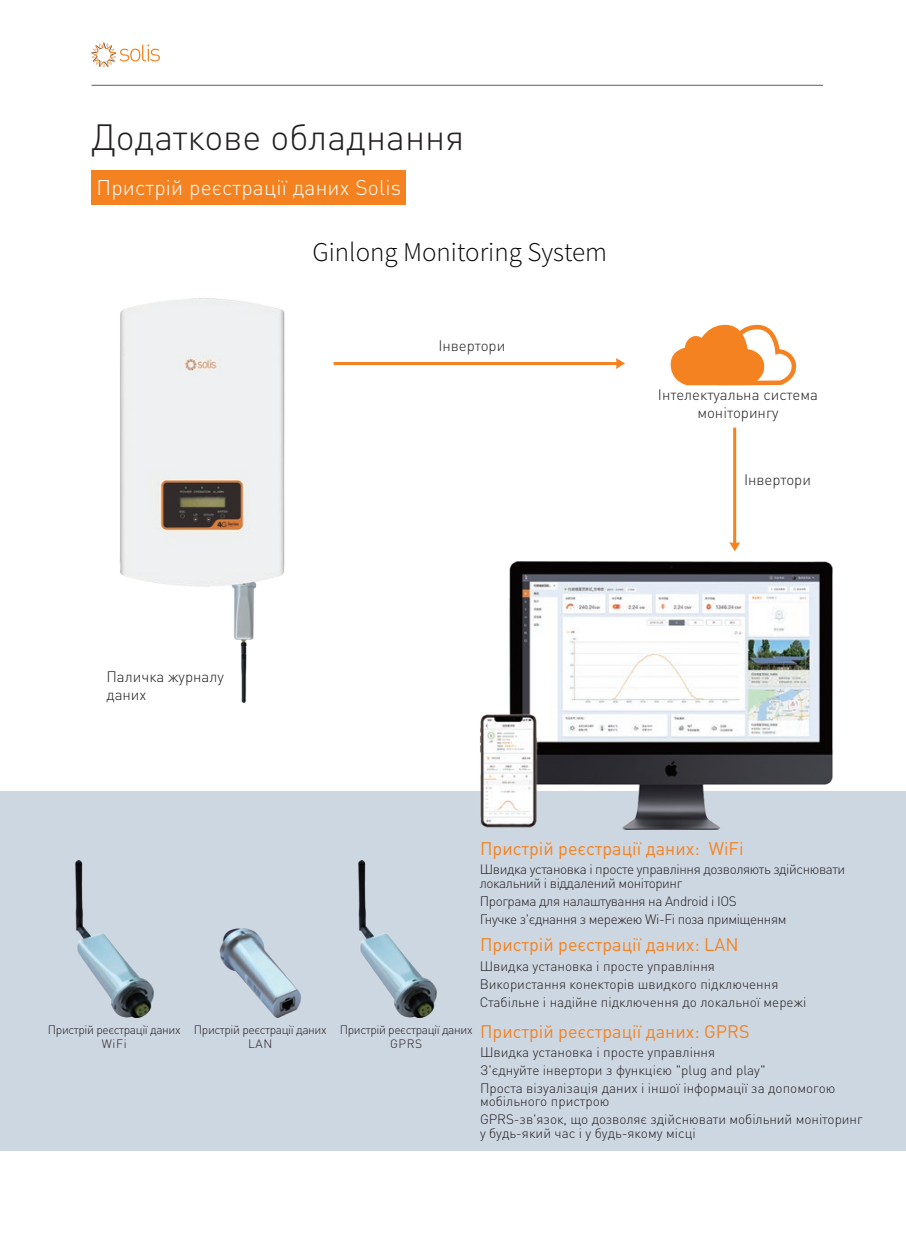
<style>
.page{position:relative;width:906px;height:1238px;background:#fff}
.page>*{position:absolute;margin:0;border:0;box-sizing:border-box;transform-origin:0 0}
.t1{font:300 36px "DIN Pro";color:#231f20}
.t2{font:300 27px "Source Sans Pro";color:#030303}
.t3{font:300 21px "DIN Pro";letter-spacing:.01em;color:#fff}
.t4{font:18px "DIN Pro";color:#f58220}
.t5{font:300 15px/18px "DIN Pro";color:#231f20;text-align:center}
.t6{font:300 13.5px/18px "DIN Pro";letter-spacing:-.005em;color:#231f20}
.t7{font:300 13.5px/13.5px "DIN Pro";letter-spacing:-.03em;color:#231f20}
.t8{font:300 12px/14.4px "DIN Pro";letter-spacing:-.03em;color:#231f20;text-align:center}
</style>
<div class="page">
<hr style="left:91px;top:85px;width:732px;height:1px;background:#5f5f62">
<svg style="left:91px;top:43px;width:69px;height:24px"></svg>
<img style="left:119px;top:298px;width:166px;height:404px">
<div style="left:0;top:791px;width:906px;height:359px;background:#cdd7e2"></div>
<img style="left:509px;top:561px;width:324px;height:268px">
<img style="left:480px;top:713px;width:58px;height:115px">
<div style="left:91px;top:170px;width:315px;height:34px;background:#f58220"></div>
<svg style="left:670px;top:324px;width:126px;height:62px"></svg>
<hr style="left:334px;top:362px;width:283px;height:3px;background:#f58220">
<svg style="left:616px;top:358px;width:9px;height:11px"></svg>
<hr style="left:733px;top:427px;width:3px;height:118px;background:#f58220">
<svg style="left:729px;top:542px;width:11px;height:9px"></svg>
<img style="left:219px;top:928px;width:82px;height:89px">
<img style="left:75px;top:860px;width:79px;height:157px">
<img style="left:358px;top:860px;width:79px;height:157px">
<h1 class="t1" style="left:91px;top:112px;width:374px">Додаткове обладнання</h1>
<h3 class="t3" style="left:97px;top:173px;width:306px">Пристрій реєстрації даних Solis</h3>
<h2 class="t2" style="left:312px;top:235px;width:296px">Ginlong Monitoring System</h2>
<p class="t5" style="left:106px;top:666px;width:119px;text-align:left">Паличка журналу даних</p>
<p class="t5" style="left:438px;top:335px;width:68px">Інвертори</p>
<p class="t5" style="left:658px;top:385px;width:162px">Інтелектуальна система моніторингу</p>
<p class="t5" style="left:744px;top:470px;width:68px">Інвертори</p>
<h3 class="t4" style="left:480px;top:836px;width:265px">Пристрій реєстрації даних: WiFi</h3>
<p class="t7" style="left:480px;top:861px;width:367px">Швидка установка і просте управління дозволяють здійснювати локальний і віддалений моніторинг</p>
<p class="t7" style="left:480px;top:891px;width:308px;line-height:18px">Програма для налаштування на Android і IOS<br>Гнучке з'єднання з мережею Wi-Fi поза приміщенням</p>
<p class="t8" style="left:48px;top:1021px;width:134px">Пристрій реєстрації даних<br>WiFi</p>
<h3 class="t4" style="left:480px;top:931px;width:260px">Пристрій реєстрації даних: LAN</h3>
<p class="t6" style="left:480px;top:956px;width:328px">Швидка установка і просте управління<br>Використання конекторів швидкого підключення<br>Стабільне і надійне підключення до локальної мережі</p>
<p class="t6" style="left:480px;top:1042px;width:357px">Швидка установка і просте управління<br>З'єднуйте інвертори з функцією "plug and play"<br>Проста візуалізація даних і іншої інформації за допомогою</p>
<p class="t6" style="left:480px;top:1091px;width:384px">мобільного пристрою<br>GPRS-зв'язок, що дозволяє здійснювати мобільний моніторинг</p>
<p class="t6" style="left:480px;top:1123px;width:217px">у будь-який час і у будь-якому місці</p>
<p class="t8" style="left:194px;top:1021px;width:134px">Пристрій реєстрації даних</p>
<h3 class="t4" style="left:480px;top:1019px;width:271px">Пристрій реєстрації даних: GPRS</h3>
<p class="t8" style="left:248px;top:1036px;width:26px">LAN</p>
<p class="t8" style="left:340px;top:1021px;width:134px">Пристрій реєстрації даних<br>GPRS</p>
</div>
